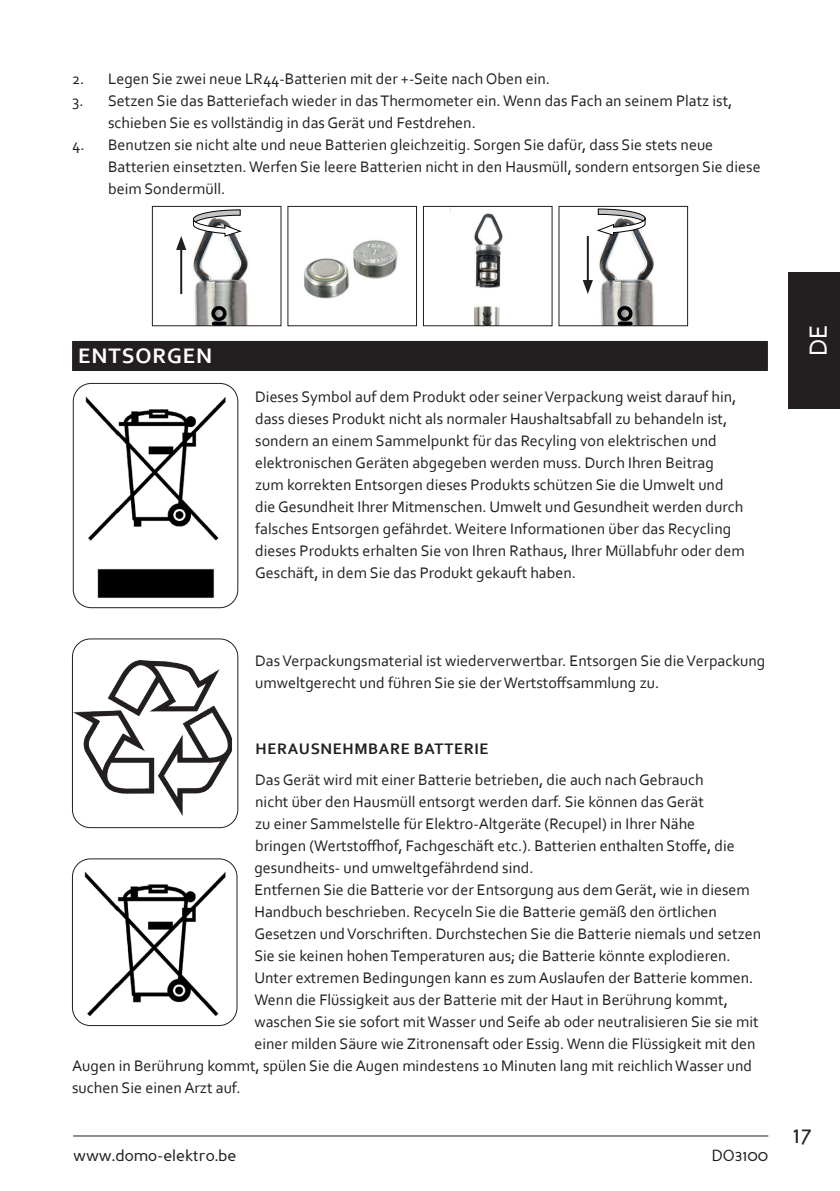
<style>
.page{position:relative;width:840px;height:1191px;background:#fff}
.page>*{position:absolute;margin:0;border:0;box-sizing:border-box;transform-origin:0 0}
.t1{font:26px "Corbel";color:#fff}
.t2{font:24px "Perspective Sans";color:#231f20}
.t3{font:700 22px "Corbel";letter-spacing:.04em;color:#fff}
.t4{font:16px/22px "Corbel";color:#231f20}
.t5{font:16px "Perspective Sans";color:#231f20}
.t6{font:700 16px "Corbel";letter-spacing:.04em;color:#231f20}
</style>
<div class="page">
<hr style="left:73px;top:1135px;width:694px;height:1px;background:#231f20">
<div style="left:788px;top:272px;width:51px;height:136px;background:#231f20"></div>
<div style="left:72px;top:341px;width:695px;height:30px;background:#231f20"></div>
<img style="left:180px;top:231px;width:68px;height:93px">
<div style="left:152px;top:206px;width:129px;height:120px;border:1px solid #231f20"></div>
<hr style="left:180px;top:247px;width:2px;height:47px;background:#231f20">
<svg style="left:176px;top:236px;width:10px;height:14px"></svg>
<svg style="left:193px;top:209px;width:48px;height:27px"></svg>
<img style="left:304px;top:240px;width:94px;height:59px">
<div style="left:287px;top:206px;width:129px;height:120px;border:1px solid #231f20"></div>
<img style="left:450px;top:208px;width:53px;height:116px">
<div style="left:423px;top:206px;width:129px;height:120px;border:1px solid #231f20"></div>
<img style="left:587px;top:208px;width:67px;height:116px">
<div style="left:558px;top:206px;width:129px;height:120px;border:1px solid #231f20"></div>
<hr style="left:586px;top:236px;width:2px;height:47px;background:#231f20">
<svg style="left:582px;top:280px;width:10px;height:14px"></svg>
<svg style="left:597px;top:209px;width:48px;height:27px"></svg>
<img style="left:78px;top:871px;width:153px;height:154px">
<div style="left:72px;top:858px;width:165px;height:168px;border:1px solid #231f20;border-radius:18px"></div>
<img style="left:85px;top:396px;width:141px;height:202px">
<div style="left:73px;top:383px;width:165px;height:225px;border:1px solid #231f20;border-radius:18px"></div>
<img style="left:72px;top:660px;width:160px;height:156px">
<div style="left:72px;top:638px;width:166px;height:190px;border:1px solid #231f20;border-radius:18px"></div>
<p class="t4" style="left:72px;top:67px;width:479px">2. Legen Sie zwei neue LR44-Batterien mit der +-Seite nach Oben ein.</p>
<p class="t4" style="left:108px;top:89px;width:625px;text-indent:-36px">3. Setzen Sie das Batteriefach wieder in das Thermometer ein. Wenn das Fach an seinem Platz ist, schieben Sie es vollständig in das Gerät und Festdrehen.</p>
<p class="t4" style="left:108px;top:133px;width:653px;text-indent:-36px">4. Benutzen sie nicht alte und neue Batterien gleichzeitig. Sorgen Sie dafür, dass Sie stets neue<br>Batterien einsetzten. Werfen Sie leere Batterien nicht in den Hausmüll, sondern entsorgen Sie diese beim Sondermüll.</p>
<h3 class="t3" style="left:78px;top:342px;width:135px">ENTSORGEN</h3>
<p class="t4" style="left:255px;top:385px;width:490px">Dieses Symbol auf dem Produkt oder seiner Verpackung weist darauf hin, dass dieses Produkt nicht als normaler Haushaltsabfall zu behandeln ist, sondern an einem Sammelpunkt für das Recyling von elektrischen und elektronischen Geräten abgegeben werden muss. Durch Ihren Beitrag zum korrekten Entsorgen dieses Produkts schützen Sie die Umwelt und die Gesundheit Ihrer Mitmenschen. Umwelt und Gesundheit werden durch falsches Entsorgen gefährdet. Weitere Informationen über das Recycling dieses Produkts erhalten Sie von Ihren Rathaus, Ihrer Müllabfuhr oder dem Geschäft, in dem Sie das Produkt gekauft haben.</p>
<h1 class="t1" style="left:801px;top:356px;width:33px;rotate:-90deg">DE</h1>
<p class="t4" style="left:255px;top:649px;width:511px">Das Verpackungsmaterial ist wiederverwertbar. Entsorgen Sie die Verpackung umweltgerecht und führen Sie sie der Wertstoffsammlung zu.</p>
<p class="t6" style="left:255px;top:739px;width:234px">HERAUSNEHMBARE BATTERIE</p>
<p class="t4" style="left:255px;top:768px;width:449px">Das Gerät wird mit einer Batterie betrieben, die auch nach Gebrauch</p>
<p class="t4" style="left:255px;top:790px;width:450px">nicht über den Hausmüll entsorgt werden darf. Sie können das Gerät</p>
<p class="t4" style="left:255px;top:812px;width:441px">zu einer Sammelstelle für Elektro-Altgeräte (Recupel) in Ihrer Nähe</p>
<p class="t4" style="left:255px;top:834px;width:481px">bringen (Wertstoffhof, Fachgeschäft etc.). Batterien enthalten Stoffe, die</p>
<p class="t4" style="left:254px;top:856px;width:281px">gesundheits- und umweltgefährdend sind.</p>
<p class="t4" style="left:254px;top:878px;width:496px">Entfernen Sie die Batterie vor der Entsorgung aus dem Gerät, wie in diesem</p>
<p class="t4" style="left:254px;top:900px;width:464px">Handbuch beschrieben. Recyceln Sie die Batterie gemäß den örtlichen</p>
<p class="t4" style="left:254px;top:922px;width:508px">Gesetzen und Vorschriften. Durchstechen Sie die Batterie niemals und setzen</p>
<p class="t4" style="left:254px;top:944px;width:477px">Sie sie keinen hohen Temperaturen aus; die Batterie könnte explodieren.</p>
<p class="t4" style="left:254px;top:966px;width:500px">Unter extremen Bedingungen kann es zum Auslaufen der Batterie kommen.</p>
<p class="t4" style="left:254px;top:988px;width:475px">Wenn die Flüssigkeit aus der Batterie mit der Haut in Berührung kommt,</p>
<p class="t4" style="left:254px;top:1010px;width:505px">waschen Sie sie sofort mit Wasser und Seife ab oder neutralisieren Sie sie mit</p>
<p class="t4" style="left:254px;top:1032px;width:502px">einer milden Säure wie Zitronensaft oder Essig. Wenn die Flüssigkeit mit den</p>
<p class="t4" style="left:72px;top:1054px;width:681px">Augen in Berührung kommt, spülen Sie die Augen mindestens 10 Minuten lang mit reichlich Wasser und</p>
<p class="t4" style="left:72px;top:1076px;width:170px">suchen Sie einen Arzt auf.</p>
<p class="t5" style="left:73px;top:1146px;width:165px">www.domo-elektro.be</p>
<p class="t5" style="left:711px;top:1146px;width:58px">DO3100</p>
<h2 class="t2" style="left:792px;top:1120px;width:20px">17</h2>
</div>
